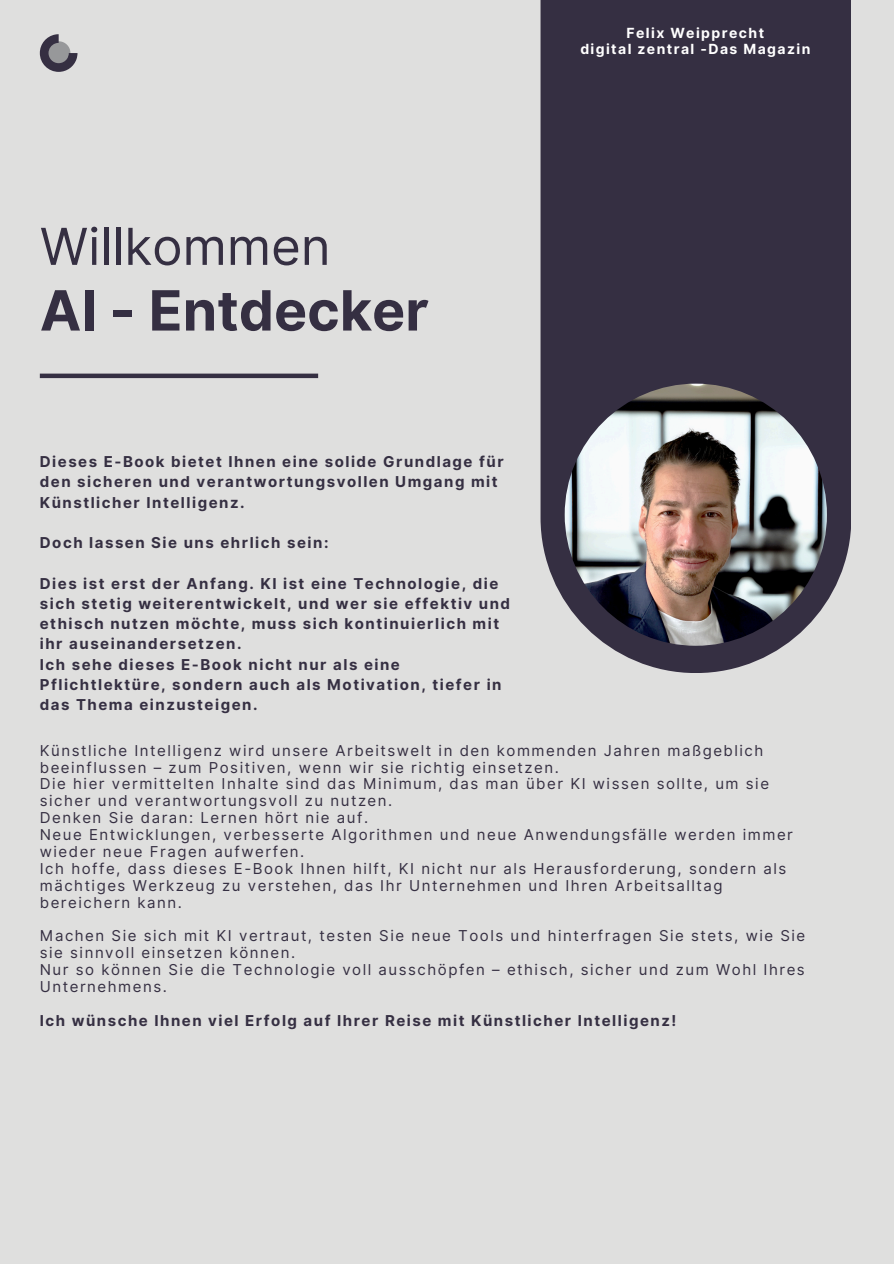
<style>
.page{position:relative;width:894px;height:1264px;background:#fff}
.page>*{position:absolute;margin:0;border:0;box-sizing:border-box;transform-origin:0 0}
.t1{font:700 55.5px "Inter";color:#352f42}
.t2{font:50.85px "Inter";color:#352f42}
.t3{font:15px/17px "Inter";letter-spacing:.1em;color:#352f42}
.t4{font:700 15px/20.2px "Inter";letter-spacing:.1em;color:#352f42}
.t5{font:700 13.95px/15.8px "Inter";letter-spacing:.1em;color:#fff;text-align:center}
</style>
<div class="page">
<div style="left:0;top:0;width:893px;height:1263px;background:#dfdfde"></div>
<div style="left:540px;top:0;width:311px;height:673px;background:#352f42"></div>
<img style="left:559px;top:379px;width:272px;height:271px">
<svg style="left:40px;top:34px;width:37px;height:37px"></svg>
<div style="left:40px;top:373px;width:278px;height:5px;background:#352f42"></div>
<p class="t2" style="left:40px;top:216px;width:292px">Willkommen</p>
<p class="t1" style="left:40px;top:277px;width:390px">AI - Entdecker</p>
<p class="t5" style="left:580px;top:25px;width:231px">Felix Weipprecht<br>digital zentral -Das Magazin</p>
<p class="t4" style="left:40px;top:451px;width:465px">Dieses E-Book bietet Ihnen eine solide Grundlage für den sicheren und verantwortungsvollen Umgang mit<br>Künstlicher Intelligenz.</p>
<h2 class="t4" style="left:40px;top:532px;width:290px">Doch lassen Sie uns ehrlich sein:</h2>
<h1 class="t4" style="left:40px;top:573px;width:471px">Dies ist erst der Anfang. KI ist eine Technologie, die sich stetig weiterentwickelt, und wer sie effektiv und ethisch nutzen möchte, muss sich kontinuierlich mit ihr auseinandersetzen.<br>Ich sehe dieses E-Book nicht nur als eine Pflichtlektüre, sondern auch als Motivation, tiefer in das Thema einzusteigen.</h1>
<p class="t3" style="left:40px;top:741px;width:724px">Künstliche Intelligenz wird unsere Arbeitswelt in den kommenden Jahren maßgeblich beeinflussen – zum Positiven, wenn wir sie richtig einsetzen.</p>
<h3 class="t3" style="left:40px;top:775px;width:730px">Die hier vermittelten Inhalte sind das Minimum, das man über KI wissen sollte, um sie sicher und verantwortungsvoll zu nutzen.</h3>
<h3 class="t3" style="left:40px;top:809px;width:330px">Denken Sie daran: Lernen hört nie auf.</h3>
<h3 class="t3" style="left:40px;top:826px;width:754px">Neue Entwicklungen, verbesserte Algorithmen und neue Anwendungsfälle werden immer wieder neue Fragen aufwerfen.</h3>
<p class="t3" style="left:40px;top:860px;width:747px">Ich hoffe, dass dieses E-Book Ihnen hilft, KI nicht nur als Herausforderung, sondern als mächtiges Werkzeug zu verstehen, das Ihr Unternehmen und Ihren Arbeitsalltag bereichern kann.</p>
<p class="t3" style="left:40px;top:927px;width:766px">Machen Sie sich mit KI vertraut, testen Sie neue Tools und hinterfragen Sie stets, wie Sie sie sinnvoll einsetzen können.</p>
<p class="t3" style="left:40px;top:961px;width:766px">Nur so können Sie die Technologie voll ausschöpfen – ethisch, sicher und zum Wohl Ihres<br>Unternehmens.</p>
<p class="t4" style="left:40px;top:1010px;width:638px">Ich wünsche Ihnen viel Erfolg auf Ihrer Reise mit Künstlicher Intelligenz!</p>
</div>
